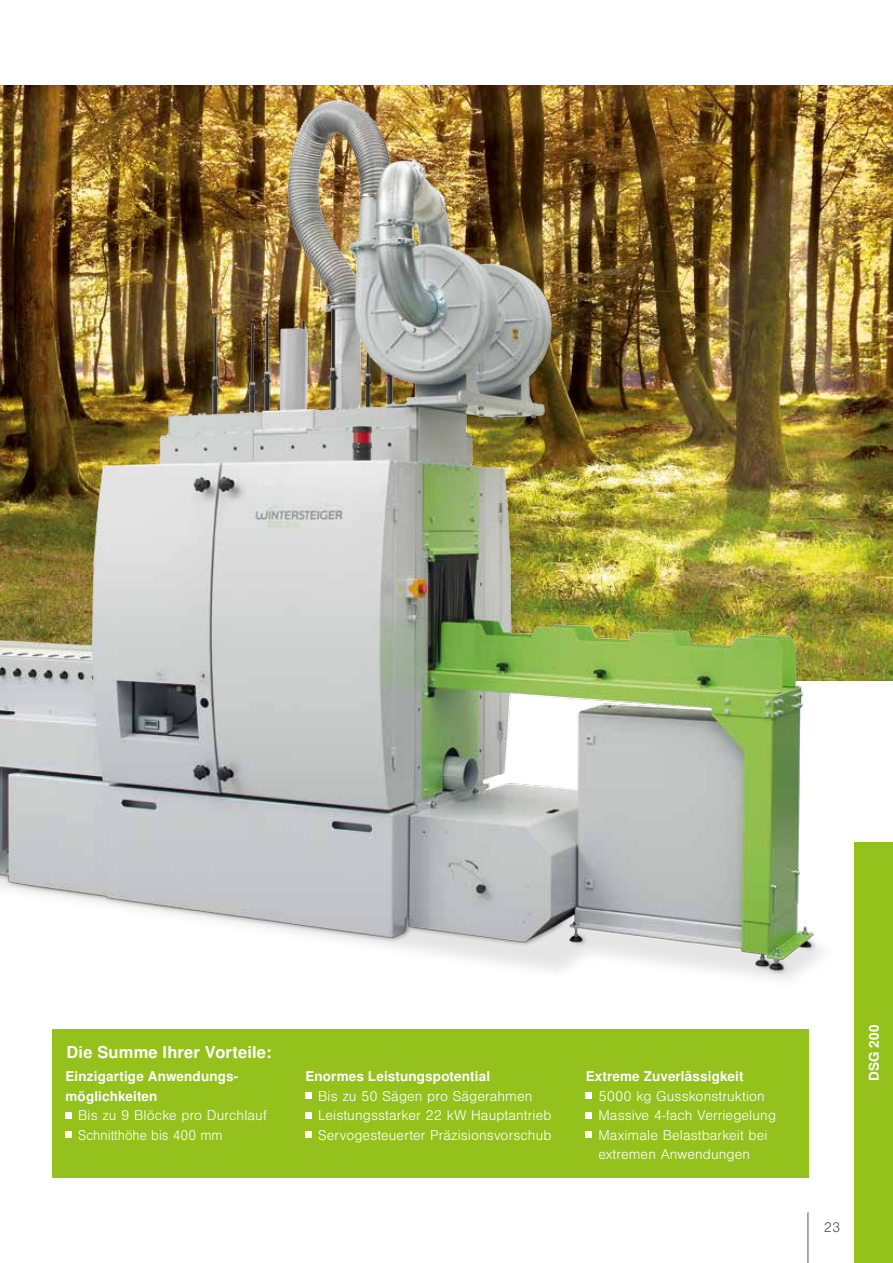
<style>
.page{position:relative;width:893px;height:1263px;background:#fff}
.page>*{position:absolute;margin:0;border:0;box-sizing:border-box;transform-origin:0 0}
.t1{font:700 16.5px "Nimbus San LOT";letter-spacing:.01em;color:#fff}
.t2{font:300 13.5px/19.5px "Nimbus San LOT";letter-spacing:.01em;color:#fff}
.t3{font:700 13.5px "Nimbus San LOT";letter-spacing:.01em;color:#fff}
.t4{font:300 13.5px "Nimbus San LOT";color:#565656}
</style>
<div class="page">
<hr style="left:808px;top:1212px;width:1px;height:51px;background:#565656">
<img style="left:0;top:88px;width:893px;height:1012px">
<div style="left:855px;top:842px;width:38px;height:421px;background:#94c11c"></div>
<div style="left:52px;top:1029px;width:757px;height:149px;background:#94c11c"></div>
<div style="left:65px;top:1112px;width:7px;height:6px;background:#fff"></div>
<div style="left:65px;top:1132px;width:7px;height:6px;background:#fff"></div>
<div style="left:305px;top:1093px;width:7px;height:6px;background:#fff"></div>
<div style="left:305px;top:1112px;width:7px;height:6px;background:#fff"></div>
<div style="left:305px;top:1132px;width:7px;height:6px;background:#fff"></div>
<svg style="left:586px;top:1093px;width:6px;height:6px"></svg>
<svg style="left:586px;top:1112px;width:6px;height:6px"></svg>
<svg style="left:586px;top:1132px;width:6px;height:6px"></svg>
<p class="t1" style="left:67px;top:1042px;width:207px">Die Summe Ihrer Vorteile:</p>
<p class="t3" style="left:65px;top:1069px;width:174px">Einzigartige Anwendungs-</p>
<p class="t3" style="left:65px;top:1088px;width:94px">möglichkeiten</p>
<p class="t2" style="left:78px;top:1106px;width:190px">Bis zu 9 Blöcke pro Durchlauf<br>Schnitthöhe bis 400 mm</p>
<p class="t3" style="left:305px;top:1069px;width:186px">Enormes Leistungspotential</p>
<p class="t2" style="left:318px;top:1087px;width:235px">Bis zu 50 Sägen pro Sägerahmen<br>Leistungsstarker 22 kW Hauptantrieb<br>Servogesteuerter Präzisionsvorschub</p>
<p class="t3" style="left:586px;top:1069px;width:159px">Extreme Zuverlässigkeit</p>
<p class="t2" style="left:598px;top:1087px;width:179px">5000 kg Gusskonstruktion<br>Massive 4-fach Verriegelung<br>Maximale Belastbarkeit bei extremen Anwendungen</p>
<p class="t3" style="left:866px;top:1081px;width:58px;rotate:-90deg">DSG 200</p>
<p class="t4" style="left:824px;top:1219px;width:18px">23</p>
</div>
